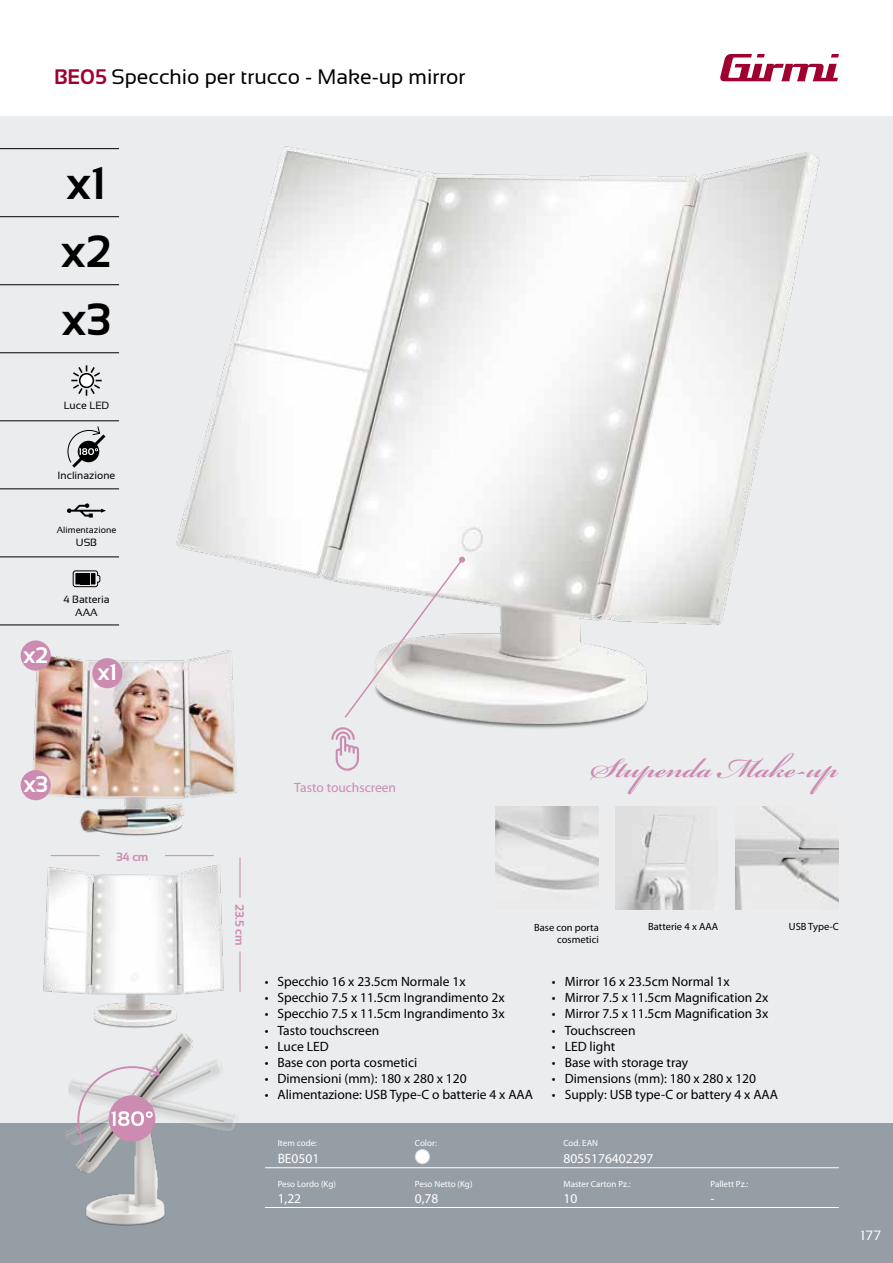
<style>
.page{position:relative;width:893px;height:1263px;background:#fff}
.page>*{position:absolute;margin:0;border:0;box-sizing:border-box;transform-origin:0 0}
.t1{font:700 45.15px/68.1px "Sansation";color:#000;text-align:justify}
.t2{font:700 42.45px "Bickham Script Std";color:#cc8bb0}
.t3{font:700 22.65px "Sansation";color:#fff}
.t4{font:21px "Sansation";color:#000}
.t5{font:13.5px "Myriad Pro";color:#000}
.t6{font:13.5px "Myriad Pro";color:#fff}
.t7{font:13.5px "Myriad Pro";color:#cc8bb0}
.t8{font:13.5px "Sansation";color:#fff}
.t9{font:700 12px "Sansation";color:#cc8bb0}
.t10{font:10.5px/12.6px "Myriad Pro";color:#000;text-align:right}
.t11{font:10.5px/12.6px "Sansation";color:#000;text-align:center}
.t12{font:9px "Myriad Pro";color:#fff}
.t13{font:9px "Sansation";color:#000}
.s1{font-weight:700;color:#a0002f}
</style>
<div class="page">
<div style="left:0;top:116px;width:893px;height:1016px;background:#eaecee"></div>
<div style="left:0;top:1123px;width:893px;height:140px;background:#969ea5"></div>
<svg style="left:722px;top:54px;width:117px;height:15px"></svg>
<hr style="left:265px;top:1167px;width:574px;height:1px;background:#fff">
<hr style="left:265px;top:1207px;width:574px;height:1px;background:#fff">
<div style="left:415px;top:1149px;width:15px;height:15px;background:#fff;border-radius:50%"></div>
<div style="left:415px;top:1149px;width:15px;height:15px;border:1px solid #d6d6d6;border-radius:50%"></div>
<hr style="left:0;top:216px;width:119px;height:1px;background:#000">
<hr style="left:0;top:148px;width:119px;height:1px;background:#000">
<hr style="left:0;top:284px;width:119px;height:1px;background:#000">
<hr style="left:0;top:352px;width:119px;height:1px;background:#000">
<hr style="left:0;top:421px;width:119px;height:1px;background:#000">
<hr style="left:0;top:489px;width:119px;height:1px;background:#000">
<hr style="left:0;top:557px;width:119px;height:1px;background:#000">
<hr style="left:0;top:625px;width:119px;height:1px;background:#000">
<img style="left:44px;top:69px;width:794px;height:660px">
<svg style="left:343px;top:557px;width:122px;height:162px"></svg>
<svg style="left:331px;top:727px;width:28px;height:44px"></svg>
<img style="left:20px;top:629px;width:226px;height:207px">
<div style="left:92px;top:658px;width:30px;height:30px;background:#cc8bb0;border-radius:50%"></div>
<div style="left:21px;top:640px;width:30px;height:31px;background:#cc8bb0;border-radius:50%"></div>
<div style="left:21px;top:770px;width:30px;height:30px;background:#cc8bb0;border-radius:50%"></div>
<img style="left:65px;top:1037px;width:173px;height:189px">
<img style="left:43px;top:855px;width:197px;height:182px">
<hr style="left:51px;top:855px;width:49px;height:1px;background:#cc8bb0">
<hr style="left:165px;top:855px;width:49px;height:1px;background:#cc8bb0">
<hr style="left:240px;top:857px;width:1px;height:41px;background:#cc8bb0">
<hr style="left:240px;top:951px;width:1px;height:41px;background:#cc8bb0">
<svg style="left:76px;top:1063px;width:85px;height:87px"></svg>
<svg style="left:67px;top:426px;width:38px;height:42px"></svg>
<img style="left:496px;top:807px;width:102px;height:83px">
<img style="left:736px;top:806px;width:102px;height:103px">
<img style="left:615px;top:806px;width:87px;height:103px">
<h3 class="t4" style="left:54px;top:65px;width:413px"><span class="s1">BE05</span> Specchio per trucco - Make-up mirror</h3>
<h1 class="t1" style="left:62px;top:149px;width:51px">x1 x2 x3</h1>
<p class="t11" style="left:64px;top:399px;width:47px">Luce LED</p>
<p class="t11" style="left:58px;top:469px;width:59px">Inclinazione</p>
<p class="t13" style="left:57px;top:525px;width:61px">Alimentazione</p>
<p class="t11" style="left:76px;top:536px;width:23px">USB</p>
<h3 class="t3" style="left:23px;top:642px;width:26px">x2</h3>
<p class="t11" style="left:63px;top:593px;width:48px">4 Batteria<br>AAA</p>
<h3 class="t3" style="left:98px;top:660px;width:21px">x1</h3>
<h3 class="t3" style="left:24px;top:772px;width:26px">x3</h3>
<p class="t9" style="left:116px;top:850px;width:34px">34 cm</p>
<p class="t7" style="left:294px;top:780px;width:103px">Tasto touchscreen</p>
<h2 class="t2" style="left:591px;top:738px;width:249px">Stupenda Make-up</h2>
<p class="t9" style="left:246px;top:904px;width:43px;rotate:90deg">23.5 cm</p>
<p class="t10" style="left:534px;top:921px;width:66px">Base con porta cosmetici</p>
<p class="t10" style="left:648px;top:921px;width:72px">Batterie 4 x AAA</p>
<p class="t10" style="left:789px;top:921px;width:52px">USB Type-C</p>
<p class="t5" style="left:265px;top:974px;width:202px">• Specchio 16 x 23.5cm Normale 1x</p>
<p class="t5" style="left:265px;top:990px;width:241px">• Specchio 7.5 x 11.5cm Ingrandimento 2x</p>
<p class="t5" style="left:265px;top:1006px;width:241px">• Specchio 7.5 x 11.5cm Ingrandimento 3x</p>
<p class="t5" style="left:265px;top:1023px;width:116px">• Tasto touchscreen</p>
<p class="t5" style="left:265px;top:1039px;width:65px">• Luce LED</p>
<p class="t5" style="left:265px;top:1055px;width:154px">• Base con porta cosmetici</p>
<p class="t5" style="left:265px;top:1071px;width:203px">• Dimensioni (mm): 180 x 280 x 120</p>
<p class="t5" style="left:265px;top:1087px;width:270px">• Alimentazione: USB Type-C o batterie 4 x AAA</p>
<p class="t5" style="left:552px;top:974px;width:179px">• Mirror 16 x 23.5cm Normal 1x</p>
<p class="t5" style="left:552px;top:990px;width:218px">• Mirror 7.5 x 11.5cm Magnification 2x</p>
<p class="t5" style="left:552px;top:1006px;width:218px">• Mirror 7.5 x 11.5cm Magnification 3x</p>
<p class="t5" style="left:552px;top:1023px;width:85px">• Touchscreen</p>
<p class="t5" style="left:552px;top:1039px;width:65px">• LED light</p>
<p class="t5" style="left:552px;top:1055px;width:138px">• Base with storage tray</p>
<p class="t5" style="left:552px;top:1071px;width:206px">• Dimensions (mm): 180 x 280 x 120</p>
<p class="t5" style="left:552px;top:1087px;width:228px">• Supply: USB type-C or battery 4 x AAA</p>
<p class="t12" style="left:278px;top:1138px;width:41px">Item code:</p>
<p class="t12" style="left:415px;top:1138px;width:24px">Color:</p>
<p class="t12" style="left:563px;top:1138px;width:36px">Cod. EAN</p>
<p class="t6" style="left:278px;top:1151px;width:43px">BE0501</p>
<p class="t6" style="left:563px;top:1151px;width:92px">8055176402297</p>
<p class="t12" style="left:278px;top:1179px;width:60px">Peso Lordo (Kg)</p>
<p class="t12" style="left:415px;top:1179px;width:59px">Peso Netto (Kg)</p>
<p class="t12" style="left:563px;top:1179px;width:69px">Master Carton Pz.:</p>
<p class="t12" style="left:710px;top:1179px;width:39px">Pallett Pz.:</p>
<p class="t6" style="left:278px;top:1191px;width:25px">1,22</p>
<p class="t6" style="left:415px;top:1191px;width:25px">0,78</p>
<p class="t6" style="left:563px;top:1191px;width:15px">10</p>
<p class="t6" style="left:710px;top:1191px;width:6px">-</p>
<p class="t8" style="left:861px;top:1228px;width:22px">177</p>
</div>
